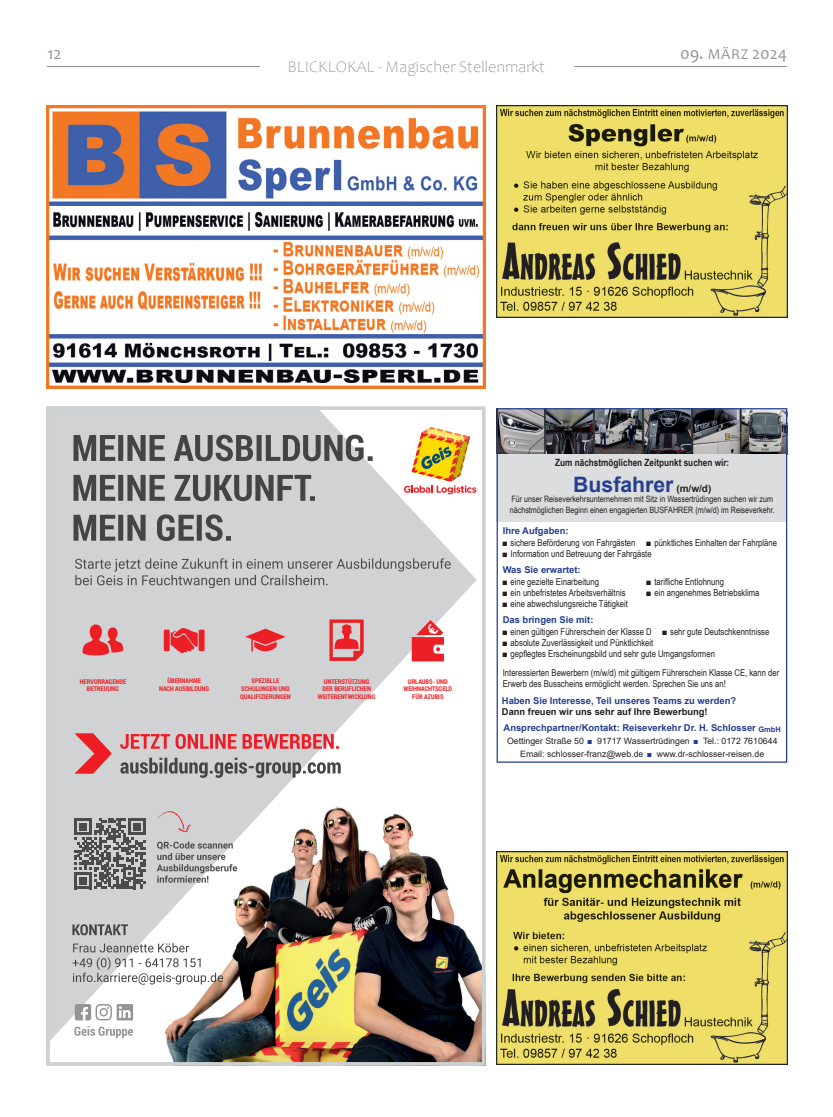
<style>
.page{position:relative;width:833px;height:1117px;background:#fff}
.page>*{position:absolute;margin:0;border:0;box-sizing:border-box;transform-origin:0 0}
.t1{font:700 21.25px "Arial";color:#253f8e}
.t2{font:17.5px "Candara";color:#939598}
.t3{font:300 16.25px "Candara";color:#939598}
.t4{font:700 10px "Arial Narrow";color:#231f20}
.t5{font:9.38px/18.8px "Arial Narrow";color:#231f20}
.t6{font:700 9.38px/16.2px "Arial";color:#253f8e}
.t7{font:8.75px/10.5px "Arial Narrow";color:#231f20}
.t8{font:8.75px/12.5px "Arial";color:#231f20;text-align:center}
.t9{font:700 6.62px/7.9px "Roboto Condensed";color:#ec1f26;text-align:center}
.t10{font:700 6.5px/7.9px "Roboto Condensed";color:#ec1f26;text-align:center}
.s1{font-size:15px}
.s2{font-size:10px;color:#231f20}
.s3{color:#231f20}
.s4{font-size:7.5px}
.s5{font-family:"Arial Narrow";color:#253f8e}
</style>
<div class="page">
<hr style="left:47px;top:67px;width:212px;height:1px;background:#939598">
<hr style="left:574px;top:67px;width:212px;height:1px;background:#939598">
<img style="left:496px;top:105px;width:291px;height:213px">
<img style="left:46px;top:105px;width:439px;height:283px">
<svg style="left:51px;top:411px;width:426px;height:629px;fill:#d1d2d4"></svg>
<svg style="left:73px;top:514px;width:158px;height:27px;background:#8b8d8f"></svg>
<svg style="left:73px;top:475px;width:242px;height:26px;background:#898a8c"></svg>
<svg style="left:73px;top:434px;width:300px;height:27px;background:#8d8e90"></svg>
<svg style="left:74px;top:1003px;width:59px;height:34px"></svg>
<img style="left:153px;top:793px;width:327px;height:267px">
<img style="left:153px;top:793px;width:126px;height:136px">
<svg style="left:404px;top:427px;width:72px;height:67px"></svg>
<svg style="left:72px;top:924px;width:56px;height:11px"></svg>
<svg style="left:74px;top:733px;width:38px;height:40px;background:#de7c80"></svg>
<svg style="left:120px;top:757px;width:221px;height:20px;background:#a6a7a9"></svg>
<svg style="left:120px;top:733px;width:219px;height:15px;background:#de8086"></svg>
<svg style="left:82px;top:624px;width:41px;height:31px"></svg>
<div style="left:164px;top:629px;width:6px;height:22px;background:#ec1f26;border-radius:3px"></div>
<div style="left:199px;top:629px;width:6px;height:22px;background:#ec1f26;border-radius:3px"></div>
<svg style="left:171px;top:627px;width:27px;height:27px"></svg>
<svg style="left:245px;top:628px;width:41px;height:27px"></svg>
<svg style="left:329px;top:619px;width:35px;height:41px"></svg>
<svg style="left:412px;top:620px;width:32px;height:41px"></svg>
<svg style="left:73px;top:942px;width:150px;height:42px"></svg>
<svg style="left:74px;top:817px;width:71px;height:71px;background:#828384"></svg>
<svg style="left:157px;top:811px;width:33px;height:21px"></svg>
<svg style="left:157px;top:841px;width:80px;height:41px"></svg>
<svg style="left:75px;top:558px;width:376px;height:30px;background:#bbbcbe"></svg>
<div style="left:46px;top:406px;width:439px;height:659px;border:4px solid #cdd2d0"></div>
<img style="left:496px;top:851px;width:291px;height:213px">
<img style="left:498px;top:410px;width:287px;height:43px">
<div style="left:496px;top:453px;width:291px;height:68px;background:#dcdddf"></div>
<div style="left:496px;top:408px;width:291px;height:354px;border:1px solid #253f8e"></div>
<h2 class="t2" style="left:47px;top:42px;width:16px">12</h2>
<h2 class="t2" style="left:680px;top:42px;width:109px">09. <span class="s1">MÄRZ</span> 2024</h2>
<h3 class="t3" style="left:287px;top:57px;width:259px">BLICKLOKAL - Magischer Stellenmarkt</h3>
<p class="t9" style="left:80px;top:676px;width:48px">HERVORRAGENDE<br>BETREUUNG</p>
<p class="t9" style="left:159px;top:676px;width:52px">ÜBERNAHME<br>NACH AUSBILDUNG</p>
<p class="t10" style="left:240px;top:676px;width:52px">SPEZIELLE<br>SCHULUNGEN UND<br>QUALIFIZIERUNGEN</p>
<p class="t9" style="left:318px;top:676px;width:59px">UNTERSTÜTZUNG<br>DER BERUFLICHEN<br>WEITERENTWICKLUNG</p>
<p class="t9" style="left:403px;top:676px;width:50px">URLAUBS- UND<br>WEIHNACHTSGELD<br>FÜR AZUBIS</p>
<p class="t4" style="left:555px;top:455px;width:176px">Zum nächstmöglichen Zeitpunkt suchen wir:</p>
<h1 class="t1" style="left:573px;top:469px;width:140px">Busfahrer <span class="s2">(m/w/d)</span></h1>
<p class="t7" style="left:510px;top:493px;width:266px">Für unser Reiseverkehrsunternehmen mit Sitz in Wassertrüdingen suchen wir zum nächstmöglichen Beginn einen engagierten BUSFAHRER (m/w/d) im Reiseverkehr.</p>
<p class="t6" style="left:503px;top:523px;width:67px">Ihre Aufgaben:</p>
<p class="t5" style="left:503px;top:532px;width:276px">■ sichere Beförderung von Fahrgästen ■ pünktliches Einhalten der Fahrpläne</p>
<p class="t5" style="left:503px;top:544px;width:150px">■ Information und Betreuung der Fahrgäste</p>
<p class="t6" style="left:503px;top:562px;width:79px">Was Sie erwartet:</p>
<p class="t5" style="left:503px;top:571px;width:98px">■ eine gezielte Einarbeitung</p>
<p class="t5" style="left:646px;top:571px;width:79px">■ tarifliche Entlohnung</p>
<p class="t5" style="left:503px;top:582px;width:124px">■ ein unbefristetes Arbeitsverhältnis</p>
<p class="t5" style="left:646px;top:582px;width:114px">■ ein angenehmes Betriebsklima</p>
<p class="t5" style="left:503px;top:594px;width:127px">■ eine abwechslungsreiche Tätigkeit</p>
<p class="t6" style="left:503px;top:612px;width:92px">Das bringen Sie mit:</p>
<p class="t5" style="left:503px;top:621px;width:268px">■ einen gültigen Führerschein der Klasse D ■ sehr gute Deutschkenntnisse</p>
<p class="t5" style="left:503px;top:632px;width:152px">■ absolute Zuverlässigkeit und Pünktlichkeit</p>
<p class="t5" style="left:503px;top:644px;width:278px">■ gepflegtes Erscheinungsbild und sehr gute Umgangsformen<br>Interessierten Bewerbern (m/w/d) mit gültigem Führerschein Klasse CE, kann der</p>
<p class="t5" style="left:503px;top:674px;width:225px">Erwerb des Busscheins ermöglicht werden. Sprechen Sie uns an!</p>
<p class="t6" style="left:502px;top:692px;width:236px">Haben Sie Interesse, Teil unseres Teams zu werden?</p>
<p class="t6" style="left:502px;top:703px;width:280px"><span class="s3">Dann freuen wir uns sehr auf Ihre Bewerbung!<br></span>Ansprechpartner/Kontakt: Reiseverkehr Dr. H. Schlosser <span class="s4">GmbH</span></p>
<p class="t8" style="left:507px;top:734px;width:272px">Oettinger Straße 50 <span class="s5">■</span> 91717 Wassertrüdingen <span class="s5">■</span> Tel.: 0172 7610644<br>Email: schlosser-franz@web.de <span class="s5">■</span> www.dr-schlosser-reisen.de</p>
</div>
